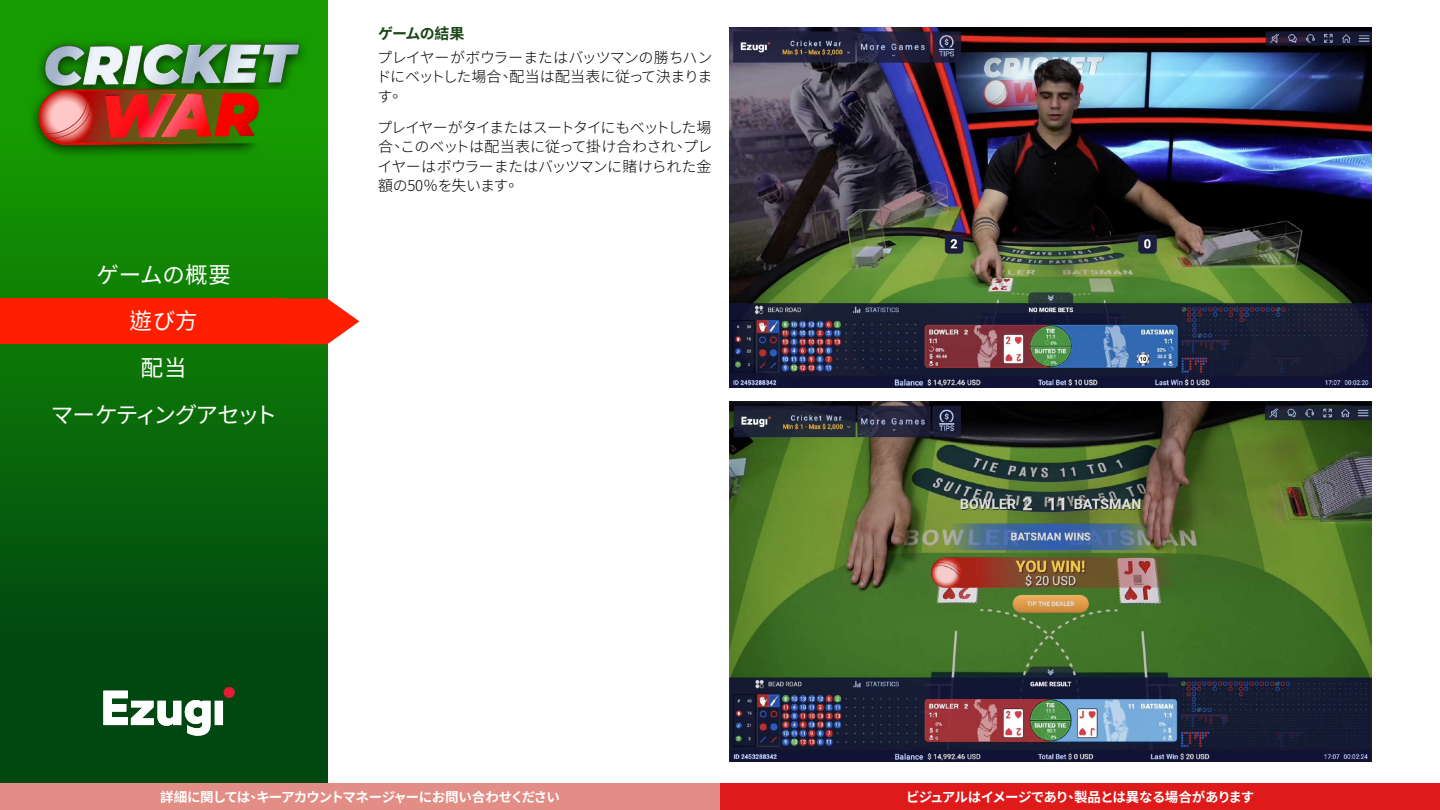
<style>
.page{position:relative;width:1440px;height:810px;background:#fff}
.page>*{position:absolute;margin:0;border:0;box-sizing:border-box;transform-origin:0 0}
.t1{font:22.5px/46.8px "Noto Sans CJ Ktc";letter-spacing:-.03em;color:#fff;text-align:center}
.t2{font:300 15px/19.5px "Noto Sans CJ Ktc";letter-spacing:-.025em;color:#000;text-align:justify}
.t3{font:700 15px "Noto Sans CJ Ktc";letter-spacing:-.045em;color:#1c4719}
.t4{font:700 13.5px "Noto Sans CJ Ktc";letter-spacing:-.06em;color:#fff}
</style>
<div class="page">
<div style="left:0;top:783px;width:720px;height:27px;background:#e28d85"></div>
<div style="left:720px;top:783px;width:720px;height:27px;background:#df1a1a"></div>
<div style="left:0;top:0;width:327px;height:783px;background:linear-gradient(to bottom,#19a700,#003b14)"></div>
<img style="left:27px;top:36px;width:283px;height:123px">
<div style="left:224px;top:687px;width:11px;height:11px;background:#e51c38;border-radius:50%"></div>
<svg style="left:103px;top:691px;width:120px;height:45px"></svg>
<img style="left:729px;top:27px;width:643px;height:361px">
<img style="left:729px;top:401px;width:643px;height:361px">
<div style="left:0;top:298px;width:283px;height:46px;background:#ff1f00"></div>
<svg style="left:283px;top:298px;width:76px;height:46px"></svg>
<h1 class="t1" style="left:51px;top:252px;width:228px">ゲームの概要<br>遊び方<br>配当<br>マーケティングアセット</h1>
<p class="t3" style="left:378px;top:25px;width:88px">ゲームの結果</p>
<p class="t2" style="left:376px;top:48px;width:337px">プレイヤーがボウラーまたはバッツマンの勝ちハンドにベットした場合、配当は配当表に従って決まります。</p>
<p class="t2" style="left:377px;top:118px;width:337px">プレイヤーがタイまたはスートタイにもベットした場合、このベットは配当表に従って掛け合わされ、プレイヤーはボウラーまたはバッツマンに賭けられた金額の50％を失います。</p>
<p class="t4" style="left:160px;top:789px;width:401px">詳細に関しては、キーアカウントマネージャーにお問い合わせください</p>
<p class="t4" style="left:906px;top:789px;width:350px">ビジュアルはイメージであり、製品とは異なる場合があります</p>
</div>
